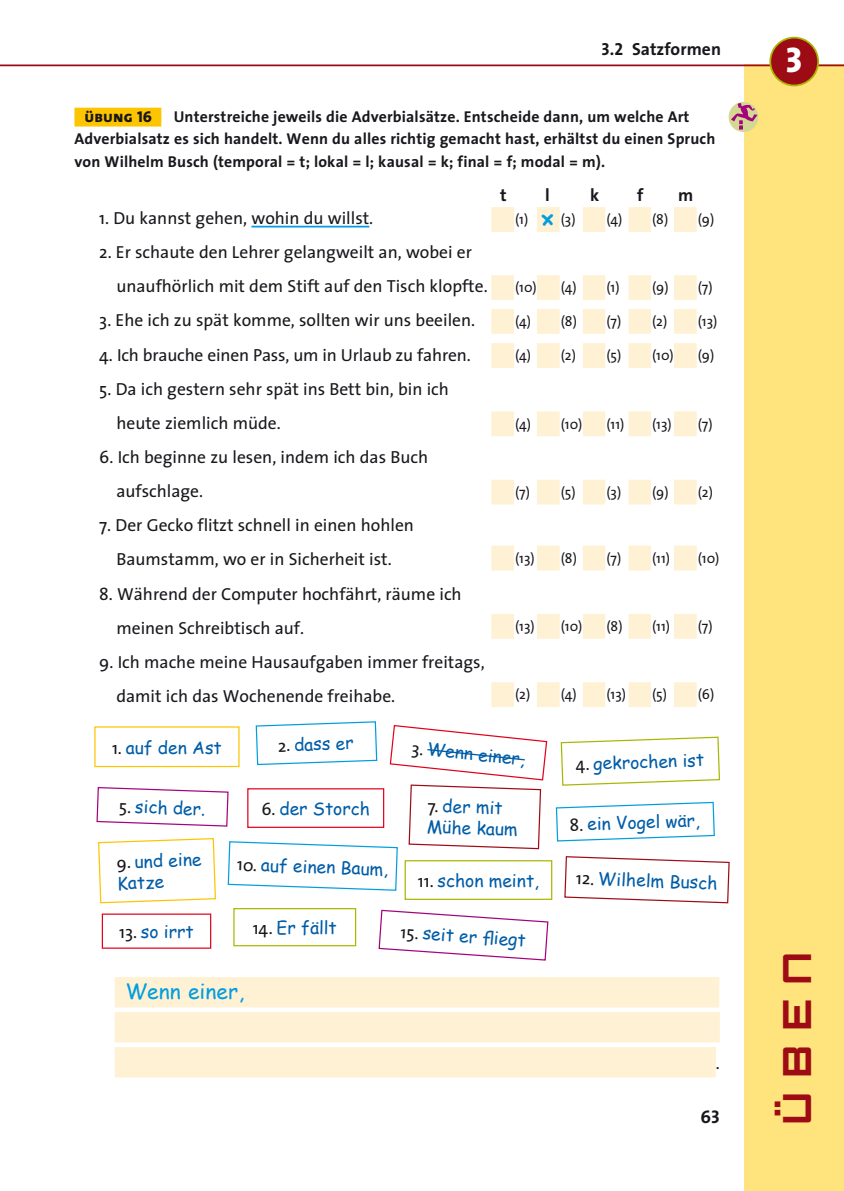
<style>
.page{position:relative;width:844px;height:1191px;background:#fff}
.page>*{position:absolute;margin:0;border:0;box-sizing:border-box;transform-origin:0 0}
.t1{font:42px "FF Gothic One Two";color:#9d0c15}
.t2{font:35.88px "The Sans Extra Bold Caps";color:#fff}
.t3{font:21px "Comic Sans MS";letter-spacing:.005em;color:#009ee0}
.t4{font:18.38px "The Sans Bold Caps";color:#1a171c}
.t5{font:17.5px/34.1px "The Sans";color:#1a171c}
.t6{font:17.5px/21px "Comic Sans MS";color:#005da8}
.t7{font:700 17.5px "The Sans";letter-spacing:.005em;color:#1a171c}
.t8{font:700 15.75px/22.8px "The Sans";letter-spacing:.01em;color:#1a171c}
.t9{font:15.75px "The Sans Extra Bold Caps";letter-spacing:.01em;color:#1a171c}
.t10{font:14px "The Sans";color:#1a171c}
.s1{font-family:"The Sans Bold Caps";font-weight:400}
.s2{font-family:"Comic Sans MS";font-size:29.75px;color:#009ee0}
.s3{font-family:"The Sans";color:#1a171c}
</style>
<div class="page">
<div style="left:744px;top:64px;width:99px;height:1127px;background:#ffe37d"></div>
<hr style="left:0;top:64px;width:843px;height:2px;background:#9d0c15">
<div style="left:770px;top:38px;width:48px;height:47px;background:#9d0c15;border-radius:50%"></div>
<div style="left:769px;top:37px;width:49px;height:49px;border:2px solid #a8b700;border-radius:50%"></div>
<div style="left:74px;top:108px;width:87px;height:18px;background:#fdc400"></div>
<hr style="left:251px;top:226px;width:118px;height:1px;background:#009ee0">
<div style="left:115px;top:977px;width:604px;height:30px;background:#fff1d3"></div>
<div style="left:115px;top:1012px;width:604px;height:30px;background:#fff1d3"></div>
<div style="left:115px;top:1047px;width:600px;height:30px;background:#fff1d3"></div>
<svg style="left:491px;top:207px;width:206px;height:25px"></svg>
<svg style="left:491px;top:275px;width:206px;height:25px"></svg>
<svg style="left:491px;top:309px;width:206px;height:25px"></svg>
<svg style="left:491px;top:343px;width:206px;height:25px"></svg>
<svg style="left:491px;top:411px;width:206px;height:25px"></svg>
<svg style="left:491px;top:480px;width:206px;height:24px"></svg>
<svg style="left:491px;top:545px;width:206px;height:25px"></svg>
<svg style="left:491px;top:614px;width:206px;height:25px"></svg>
<svg style="left:491px;top:682px;width:206px;height:25px"></svg>
<svg style="left:560px;top:736px;width:160px;height:50px"></svg>
<svg style="left:96px;top:721px;width:453px;height:240px"></svg>
<div style="left:234px;top:908px;width:121px;height:37px;background:#fff"></div>
<div style="left:233px;top:908px;width:123px;height:38px;border:1px solid #a8b700"></div>
<svg style="left:555px;top:801px;width:160px;height:41px"></svg>
<svg style="left:564px;top:856px;width:166px;height:48px"></svg>
<svg style="left:728px;top:102px;width:30px;height:30px"></svg>
<svg style="left:730px;top:103px;width:27px;height:27px"></svg>
<p class="t7" style="left:601px;top:34px;width:121px"><span class="s1">3.2</span> Satzformen</p>
<p class="t8" style="left:74px;top:104px;width:642px;text-indent:99px">Unterstreiche jeweils die Adverbialsätze. Entscheide dann, um welche Art<br>Adverbialsatz es sich handelt. Wenn du alles richtig gemacht hast, erhältst du einen Spruch von Wilhelm Busch (temporal = t; lokal = l; kausal = k; final = f; modal = m).</p>
<p class="t7" style="left:500px;top:181px;width:8px">t</p>
<p class="t7" style="left:545px;top:181px;width:6px">l</p>
<p class="t7" style="left:590px;top:181px;width:11px">k</p>
<p class="t7" style="left:637px;top:181px;width:8px">f</p>
<p class="t7" style="left:678px;top:181px;width:17px">m</p>
<p class="t5" style="left:99px;top:200px;width:275px">1. Du kannst gehen, wohin du willst.</p>
<p class="t10" style="left:515px;top:208px;width:62px">(1) <span class="s2">×</span> (3)</p>
<p class="t10" style="left:606px;top:208px;width:63px">(4) (8)</p>
<p class="t10" style="left:697px;top:208px;width:18px">(9)</p>
<p class="t5" style="left:116px;top:235px;width:373px;text-indent:-17px">2. Er schaute den Lehrer gelangweilt an, wobei er unaufhörlich mit dem Stift auf den Tisch klopfte.</p>
<p class="t9" style="left:84px;top:103px;width:69px">übung 16</p>
<p class="t10" style="left:515px;top:276px;width:63px">(10) (4)</p>
<p class="t10" style="left:606px;top:276px;width:64px">(1) (9)</p>
<p class="t10" style="left:697px;top:276px;width:16px">(7)</p>
<p class="t5" style="left:99px;top:303px;width:377px">3. Ehe ich zu spät komme, sollten wir uns beeilen.</p>
<p class="t10" style="left:515px;top:310px;width:63px">(4) (8)</p>
<p class="t10" style="left:606px;top:310px;width:62px">(7) (2)</p>
<p class="t10" style="left:697px;top:310px;width:21px">(13)</p>
<p class="t5" style="left:99px;top:337px;width:373px">4. Ich brauche einen Pass, um in Urlaub zu fahren.</p>
<p class="t10" style="left:515px;top:344px;width:62px">(4) (2)</p>
<p class="t10" style="left:606px;top:344px;width:69px">(5) (10)</p>
<p class="t10" style="left:697px;top:344px;width:18px">(9)</p>
<p class="t5" style="left:116px;top:371px;width:334px;text-indent:-17px">5. Da ich gestern sehr spät ins Bett bin, bin ich heute ziemlich müde.</p>
<p class="t10" style="left:515px;top:412px;width:69px">(4) (10)</p>
<p class="t10" style="left:606px;top:412px;width:67px">(11) (13)</p>
<p class="t10" style="left:697px;top:412px;width:16px">(7)</p>
<p class="t5" style="left:116px;top:439px;width:313px;text-indent:-17px">6. Ich beginne zu lesen, indem ich das Buch aufschlage.</p>
<p class="t5" style="left:99px;top:508px;width:316px;text-align:center">7. Der Gecko flitzt schnell in einen hohlen<br>Baumstamm, wo er in Sicherheit ist.</p>
<p class="t5" style="left:116px;top:576px;width:347px;text-indent:-17px">8. Während der Computer hochfährt, räume ich meinen Schreibtisch auf.</p>
<p class="t5" style="left:116px;top:644px;width:370px;text-indent:-17px">9. Ich mache meine Hausaufgaben immer freitags, damit ich das Wochenende freihabe.</p>
<p class="t10" style="left:515px;top:480px;width:62px">(7) (5)</p>
<p class="t10" style="left:606px;top:480px;width:64px">(3) (9)</p>
<p class="t10" style="left:697px;top:480px;width:17px">(2)</p>
<p class="t10" style="left:515px;top:546px;width:63px">(13) (8)</p>
<p class="t10" style="left:606px;top:546px;width:65px">(7) (11)</p>
<p class="t10" style="left:697px;top:546px;width:23px">(10)</p>
<p class="t10" style="left:515px;top:614px;width:69px">(13) (10)</p>
<p class="t10" style="left:606px;top:614px;width:65px">(8) (11)</p>
<p class="t10" style="left:697px;top:614px;width:16px">(7)</p>
<p class="t10" style="left:515px;top:683px;width:63px">(2) (4)</p>
<p class="t10" style="left:606px;top:683px;width:62px">(13) (5)</p>
<p class="t10" style="left:697px;top:683px;width:18px">(6)</p>
<p class="t6" style="left:112px;top:736px;width:111px"><span class="s3">1.</span> auf den Ast</p>
<p class="t6" style="left:277px;top:734px;width:77px;rotate:-2deg"><span class="s3">2.</span> dass er</p>
<p class="t6" style="left:119px;top:794px;width:88px;rotate:2deg"><span class="s3">5.</span> sich der.</p>
<p class="t6" style="left:261px;top:797px;width:110px"><span class="s3">6.</span> der Storch</p>
<p class="t6" style="left:116px;top:851px;width:86px;rotate:-2deg"><span class="s3">9.</span> und eine<br>Katze</p>
<p class="t6" style="left:237px;top:852px;width:153px;rotate:2deg"><span class="s3">10.</span> auf einen Baum,</p>
<p class="t6" style="left:413px;top:736px;width:115px;rotate:6deg"><span class="s3">3.</span> Wenn einer,</p>
<p class="t6" style="left:428px;top:794px;width:92px;rotate:2deg"><span class="s3">7.</span> der mit<br>Mühe kaum</p>
<p class="t6" style="left:417px;top:869px;width:123px"><span class="s3">11.</span> schon meint,</p>
<p class="t6" style="left:253px;top:916px;width:86px"><span class="s3">14.</span> Er fällt</p>
<p class="t6" style="left:119px;top:920px;width:76px"><span class="s3">13.</span> so irrt</p>
<p class="t6" style="left:401px;top:920px;width:127px;rotate:4deg"><span class="s3">15.</span> seit er fl iegt</p>
<p class="t3" style="left:125px;top:975px;width:120px">Wenn einer,</p>
<p class="t6" style="left:575px;top:753px;width:130px;rotate:-2deg"><span class="s3">4.</span> gekrochen ist</p>
<p class="t6" style="left:569px;top:813px;width:131px;rotate:-2deg"><span class="s3">8.</span> ein Vogel wär,</p>
<p class="t6" style="left:576px;top:866px;width:143px;rotate:2deg"><span class="s3">12.</span> Wilhelm Busch</p>
<p class="t5" style="left:715px;top:1045px;width:5px">.</p>
<p class="t4" style="left:700px;top:1101px;width:21px">63</p>
<h2 class="t2" style="left:785px;top:30px;width:18px">3</h2>
<h1 class="t1" style="left:774px;top:1128px;width:181px;rotate:-90deg">Üben</h1>
</div>
